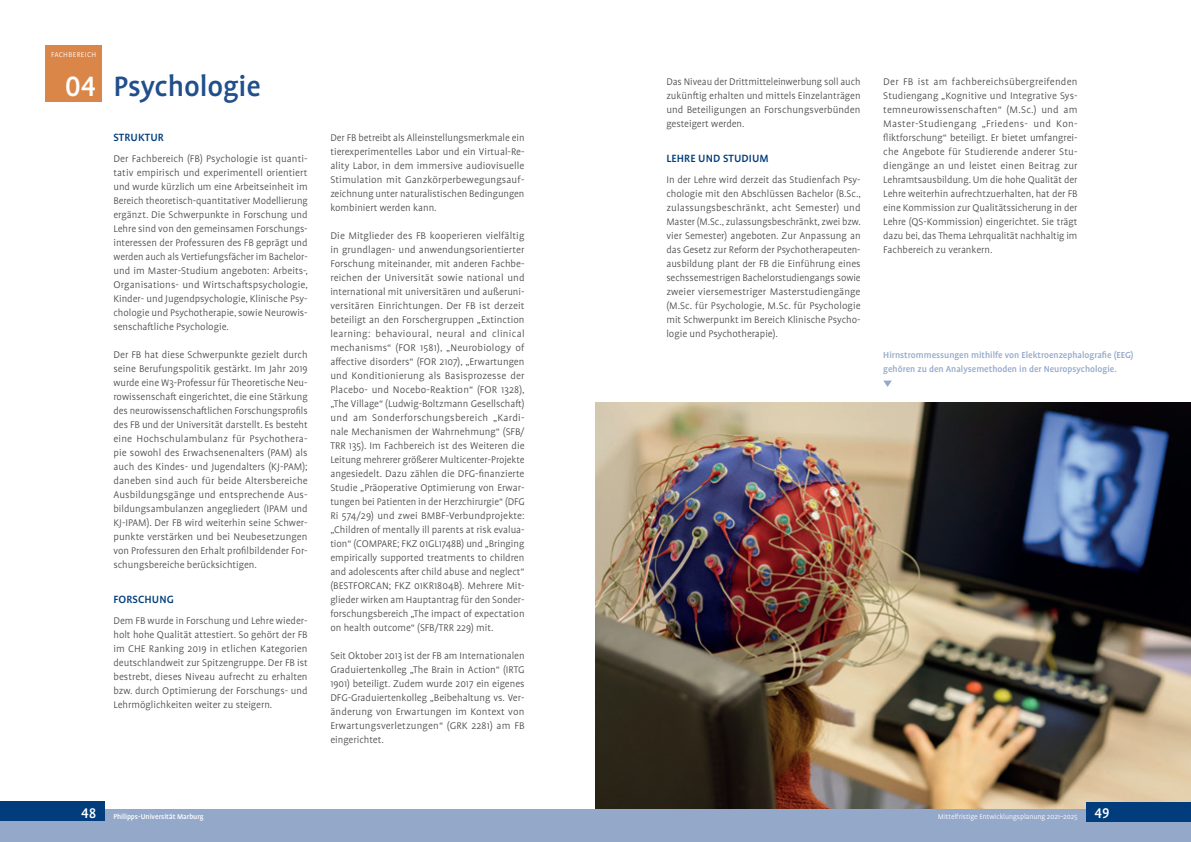
<style>
.page{position:relative;width:1191px;height:842px;background:#fff}
.page>*{position:absolute;margin:0;border:0;box-sizing:border-box;transform-origin:0 0}
.t1{font:500 32px "Profile Pro";letter-spacing:-.005em;color:#204f8c}
.t2{font:500 32px "Profile Pro";color:#fff}
.t3{font:500 12px "Profile Pro";letter-spacing:.01em;color:#013d7d}
.t4{font:300 11px/14px "Profile Pro";color:#4b4c4d;text-align:justify}
.t5{font:500 10px/14px "Profile Pro";color:#94a8ca}
.t6{font:300 8px "Profile Pro";letter-spacing:-.005em;color:#fff}
.t7{font:500 8px "Profile Pro";letter-spacing:-.005em;color:#fff}
.t8{font:300 8px "Profile Pro";letter-spacing:.05em;color:#fff}
.s1{font-size:16px}
.s2{font-weight:500;font-size:16px}
</style>
<div class="page">
<img style="left:595px;top:403px;width:596px;height:406px">
<svg style="left:883px;top:381px;width:8px;height:6px"></svg>
<div style="left:45px;top:45px;width:57px;height:57px;background:#db8649"></div>
<div style="left:0;top:809px;width:1191px;height:33px;background:#94a8ca"></div>
<div style="left:1086px;top:801px;width:105px;height:20px;background:#013d7d"></div>
<div style="left:0;top:801px;width:105px;height:20px;background:#013d7d"></div>
<p class="t8" style="left:51px;top:51px;width:47px">FACHBEREICH</p>
<h1 class="t2" style="left:65px;top:68px;width:33px">04</h1>
<h1 class="t1" style="left:113px;top:68px;width:149px">Psychologie</h1>
<p class="t3" style="left:113px;top:130px;width:52px">STRUKTUR</p>
<p class="t4" style="left:113px;top:152px;width:196px">Der Fachbereich (FB) Psychologie ist quanti&shy;tativ empirisch und experimentell orientiert und wurde kürzlich um eine Arbeitseinheit im Bereich theoretisch-quantitativer Modellierung ergänzt. Die Schwerpunkte in Forschung und Lehre sind von den gemeinsamen Forschungs&shy;interessen der Professuren des FB geprägt und werden auch als Vertiefungsfächer im Bachelor&shy;und im Master-Studium angeboten: Arbeits-, Organisations- und Wirtschaftspsychologie, Kinder- und Jugendpsychologie, Klinische Psy&shy;chologie und Psychotherapie, sowie Neurowis&shy;senschaftliche Psychologie.</p>
<p class="t4" style="left:113px;top:348px;width:196px">Der FB hat diese Schwerpunkte gezielt durch seine Berufungspolitik gestärkt. Im Jahr 2019 wurde eine W3-Professur für Theoretische Neu&shy;rowissenschaft eingerichtet, die eine Stärkung des neurowissenschaftlichen Forschungsprofils des FB und der Universität darstellt. Es besteht eine Hochschulambulanz für Psychothera&shy;pie sowohl des Erwachsenenalters (PAM) als auch des Kindes- und Jugendalters (KJ-PAM); daneben sind auch für beide Altersbereiche Ausbildungsgänge und entsprechende Aus&shy;bildungsambulanzen angegliedert (IPAM und KJ-IPAM). Der FB wird weiterhin seine Schwer&shy;punkte verstärken und bei Neubesetzungen von Professuren den Erhalt profilbildender For&shy;schungsbereiche berücksichtigen.</p>
<p class="t3" style="left:113px;top:592px;width:62px">FORSCHUNG</p>
<p class="t4" style="left:113px;top:614px;width:196px">Dem FB wurde in Forschung und Lehre wieder&shy;holt hohe Qualität attestiert. So gehört der FB im CHE Ranking 2019 in etlichen Kategorien deutschlandweit zur Spitzengruppe. Der FB ist bestrebt, dieses Niveau aufrecht zu erhalten bzw. durch Optimierung der Forschungs- und Lehrmöglichkeiten weiter zu steigern.</p>
<p class="t4" style="left:330px;top:131px;width:196px">Der FB betreibt als Alleinstellungsmerkmale ein tierexperimentelles Labor und ein Virtual-Re&shy;ality Labor, in dem immersive audiovisuelle Stimulation mit Ganzkörperbewegungsauf&shy;zeichnung unter naturalistischen Bedingungen kombiniert werden kann.</p>
<p class="t4" style="left:330px;top:229px;width:196px">Die Mitglieder des FB kooperieren vielfältig in grundlagen- und anwendungsorientierter Forschung miteinander, mit anderen Fachbe&shy;reichen der Universität sowie national und international mit universitären und außeruni&shy;versitären Einrichtungen. Der FB ist derzeit beteiligt an den Forschergruppen „Extinction learning: behavioural, neural and clinical mechanisms“ (FOR 1581), „Neurobiology of affective disorders“ (FOR 2107), „Erwartungen und Konditionierung als Basisprozesse der Placebo- und Nocebo-Reaktion“ (FOR 1328), „The Village“ (Ludwig-Boltzmann Gesellschaft) und am Sonderforschungsbereich „Kardi&shy;nale Mechanismen der Wahrnehmung“ (SFB/ TRR 135). Im Fachbereich ist des Weiteren die Leitung mehrerer größerer Multicenter-Projekte angesiedelt. Dazu zählen die DFG-finanzierte Studie „Präoperative Optimierung von Erwar&shy;tungen bei Patienten in der Herzchirurgie“ (DFG Ri 574/29) und zwei BMBF-Verbundprojekte: „Children of mentally ill parents at risk evalua&shy;tion“ (COMPARE; FKZ 01GL1748B) und „Bringing empirically supported treatments to children and adolescents after child abuse and neglect“ (BESTFORCAN; FKZ 01KR1804B). Mehrere Mit&shy;glieder wirken am Hauptantrag für den Sonder&shy;forschungsbereich „The impact of expectation on health outcome“ (SFB/TRR 229) mit.</p>
<p class="t4" style="left:330px;top:649px;width:196px">Seit Oktober 2013 ist der FB am Internationalen Graduiertenkolleg „The Brain in Action“ (IRTG 1901) beteiligt. Zudem wurde 2017 ein eigenes DFG-Graduiertenkolleg „Beibehaltung vs. Ver&shy;änderung von Erwartungen im Kontext von Erwartungsverletzungen“ (GRK 2281) am FB eingerichtet.</p>
<p class="t4" style="left:666px;top:75px;width:196px">Das Niveau der Drittmitteleinwerbung soll auch zukünftig erhalten und mittels Einzelanträgen und Beteiligungen an Forschungsverbünden gesteigert werden.</p>
<p class="t3" style="left:666px;top:151px;width:104px">LEHRE UND STUDIUM</p>
<p class="t4" style="left:666px;top:173px;width:196px">In der Lehre wird derzeit das Studienfach Psy&shy;chologie mit den Abschlüssen Bachelor (B.Sc., zulassungsbeschränkt, acht Semester) und Master (M.Sc., zulassungsbeschränkt, zwei bzw. vier Semester) angeboten. Zur Anpassung an das Gesetz zur Reform der Psychotherapeuten&shy;ausbildung plant der FB die Einführung eines sechssemestrigen Bachelorstudiengangs sowie zweier viersemestriger Masterstudiengänge (M.Sc. für Psychologie, M.Sc. für Psychologie mit Schwerpunkt im Bereich Klinische Psycho&shy;logie und Psychotherapie).</p>
<p class="t4" style="left:883px;top:75px;width:196px">Der FB ist am fachbereichsübergreifenden Studiengang „Kognitive und Integrative Sys&shy;temneurowissenschaften“ (M.Sc.) und am Master-Studiengang „Friedens- und Kon&shy;fliktforschung“ beteiligt. Er bietet umfangrei&shy;che Angebote für Studierende anderer Stu&shy;diengänge an und leistet einen Beitrag zur Lehramtsausbildung. Um die hohe Qualität der Lehre weiterhin aufrechtzuerhalten, hat der FB eine Kommission zur Qualitätssicherung in der Lehre (QS-Kommission) eingerichtet. Sie trägt dazu bei, das Thema Lehrqualität nachhaltig im Fachbereich zu verankern.</p>
<p class="t5" style="left:883px;top:348px;width:252px">Hirnstrommessungen mithilfe von Elektroenzephalografie (EEG) gehören zu den Analysemethoden in der Neuropsychologie.</p>
<p class="t7" style="left:81px;top:812px;width:124px"><span class="s1">48</span> Philipps-Universität Marburg</p>
<p class="t6" style="left:938px;top:812px;width:173px">Mittelfristige Entwicklungsplanung 2021–2025 <span class="s2">49</span></p>
</div>
